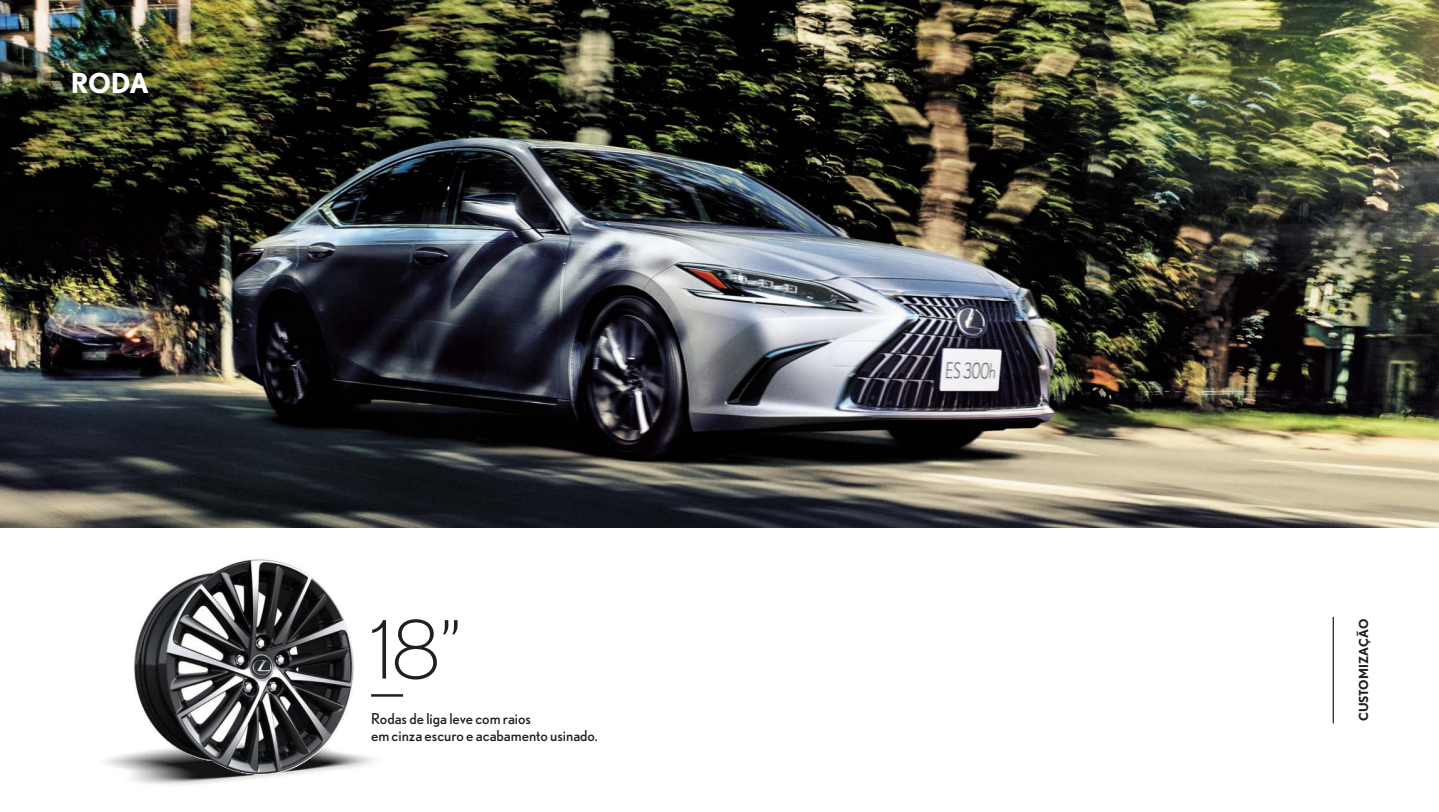
<style>
.page{position:relative;width:1439px;height:812px;background:#fff}
.page>*{position:absolute;margin:0;border:0;box-sizing:border-box;transform-origin:0 0}
.t1{font:300 80px "Nobel";color:#221f1f}
.t2{font:700 27.5px "Nobel";color:#fff}
.t3{font:15px/17.5px "Nobel";color:#221f1f}
.t4{font:700 12.5px "Nobel";color:#221f1f}
</style>
<div class="page">
<img style="left:0;top:0;width:1439px;height:528px">
<img style="left:0;top:486px;width:512px;height:299px">
<hr style="left:371px;top:694px;width:32px;height:2px;background:#221f1f">
<hr style="left:1332px;top:617px;width:2px;height:106px;background:#221f1f">
<h2 class="t2" style="left:71px;top:67px;width:80px">RODA</h2>
<h1 class="t1" style="left:371px;top:604px;width:93px">18”</h1>
<p class="t3" style="left:371px;top:710px;width:228px">Rodas de liga leve com raios<br>em cinza escuro e acabamento usinado.</p>
<p class="t4" style="left:1356px;top:721px;width:104px;rotate:-90deg">CUSTOMIZAÇÃO</p>
</div>
